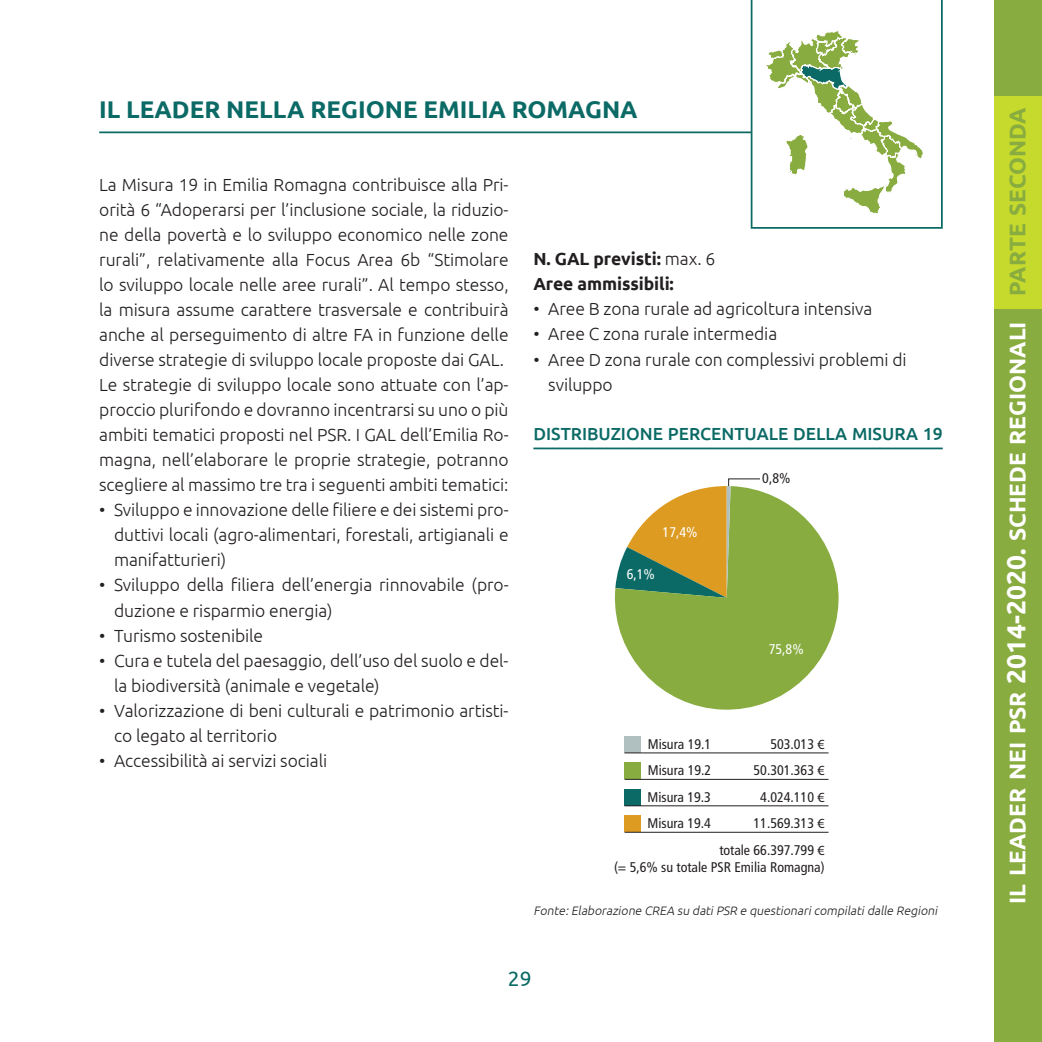
<style>
.page{position:relative;width:1042px;height:1042px;background:#fff}
.page>*{position:absolute;margin:0;border:0;box-sizing:border-box;transform-origin:0 0}
.t1{font:700 24.15px "Ubuntu";color:#0b6a65}
.t2{font:700 22.57px "Ubuntu";color:#fff}
.t3{font:700 22.57px "Ubuntu";color:#88ac3f}
.t4{font:21px "Ubuntu";color:#0b6a65}
.t5{font:300 17.5px/25px "Ubuntu";letter-spacing:-.005em;color:#231f20}
.t6{font:500 17.5px "Ubuntu";color:#0b6a65}
.t7{font:700 17.5px/25px "Ubuntu";letter-spacing:-.005em;color:#231f20}
.t8{font:condensed 14px/26.4px "Frutiger";color:#231f20;text-align:justify}
.t9{font:condensed 14px "Frutiger";color:#fff}
.t10{font:italic 300 12.25px "Ubuntu";color:#231f20}
.s1{font-weight:300}
.s2{font-family:"Myriad Pro";font-stretch:normal}
.s3{font-size:26.25px}
</style>
<div class="page">
<div style="left:994px;top:0;width:48px;height:1042px;background:#88ac3f"></div>
<div style="left:994px;top:97px;width:48px;height:212px;background:#c6d92d"></div>
<hr style="left:99px;top:131px;width:652px;height:2px;background:#0b6a65">
<svg style="left:751px;top:0;width:192px;height:229px"></svg>
<svg style="left:765px;top:30px;width:159px;height:185px"></svg>
<hr style="left:533px;top:447px;width:410px;height:2px;background:#0b6a65">
<div style="left:624px;top:736px;width:17px;height:17px;background:#b0c0c0"></div>
<div style="left:624px;top:762px;width:17px;height:17px;background:#88ac3f"></div>
<div style="left:624px;top:789px;width:17px;height:16px;background:#0b6a65"></div>
<div style="left:624px;top:815px;width:17px;height:17px;background:#dd9b22"></div>
<hr style="left:624px;top:752px;width:204px;height:1px;background:#231f20">
<hr style="left:624px;top:779px;width:204px;height:1px;background:#231f20">
<hr style="left:624px;top:805px;width:204px;height:1px;background:#231f20">
<hr style="left:624px;top:832px;width:204px;height:1px;background:#231f20">
<svg style="left:614px;top:491px;width:224px;height:219px;fill:#88ac3f"></svg>
<svg style="left:615px;top:478px;width:146px;height:120px"></svg>
<h1 class="t1" style="left:99px;top:95px;width:58px">IL LEADER</h1>
<h1 class="t1" style="left:226px;top:95px;width:34px">NELLA</h1>
<h1 class="t1" style="left:310px;top:95px;width:325px">REGIONE EMILIA ROMAGNA</h1>
<p class="t5" style="left:99px;top:172px;width:411px">La Misura 19 in Emilia Romagna contribuisce alla Pri&shy;orità 6 “Adoperarsi per l’inclusione sociale, la riduzio&shy;ne della povertà e lo sviluppo economico nelle zone rurali”, relativamente alla Focus Area 6b “Stimolare lo sviluppo locale nelle aree rurali”. Al tempo stesso, la misura assume carattere trasversale e contribuirà anche al perseguimento di altre FA in funzione delle diverse strategie di sviluppo locale proposte dai GAL.<br>Le strategie di sviluppo locale sono attuate con l’ap&shy;proccio plurifondo e dovranno incentrarsi su uno o più ambiti tematici proposti nel PSR. I GAL dell’Emilia Ro&shy;magna, nell’elaborare le proprie strategie, potranno scegliere al massimo tre tra i seguenti ambiti tematici:</p>
<p class="t5" style="left:114px;top:497px;width:396px;text-align:justify;text-indent:-15px">• Sviluppo e innovazione delle filiere e dei sistemi pro&shy;duttivi locali (agro-alimentari, forestali, artigianali e manifatturieri)</p>
<p class="t5" style="left:114px;top:572px;width:396px;text-indent:-15px">• Sviluppo della filiera dell’energia rinnovabile (pro&shy;duzione e risparmio energia)</p>
<p class="t5" style="left:99px;top:622px;width:165px">• Turismo sostenibile</p>
<p class="t5" style="left:114px;top:647px;width:396px;text-indent:-15px">• Cura e tutela del paesaggio, dell’uso del suolo e del&shy;la biodiversità (animale e vegetale)</p>
<p class="t5" style="left:114px;top:697px;width:396px;text-indent:-15px">• Valorizzazione di beni culturali e patrimonio artisti&shy;co legato al territorio</p>
<p class="t5" style="left:99px;top:747px;width:229px">• Accessibilità ai servizi sociali</p>
<p class="t7" style="left:533px;top:246px;width:183px">N. GAL PREVISTI: <span class="s1">max. 6<br></span>AREE AMMISSIBILI:</p>
<p class="t5" style="left:533px;top:296px;width:340px">• Aree B zona rurale ad agricoltura intensiva</p>
<p class="t5" style="left:533px;top:321px;width:245px">• Aree C zona rurale intermedia</p>
<p class="t5" style="left:548px;top:346px;width:360px;text-indent:-15px">• Aree D zona rurale con complessivi problemi di sviluppo</p>
<p class="t6" style="left:533px;top:423px;width:411px">DISTRI BUZIONE PERCENTUALE DELLA MISURA 19</p>
<p class="t9" style="left:662px;top:524px;width:36px">17,4%</p>
<p class="t9" style="left:627px;top:566px;width:30px">6,1%</p>
<p class="t8" style="left:762px;top:465px;width:30px">0,8%</p>
<p class="t9" style="left:769px;top:641px;width:36px">75,8%</p>
<p class="t8" style="left:647px;top:731px;width:65px">Misura 19.1<br>Misura 19.2<br>Misura 19.3<br>Misura 19.4</p>
<p class="t8" style="left:719px;top:731px;width:107px;text-align:right">503.013 <span class="s2">€<br></span>50.301.363 <span class="s2">€<br></span>4.024.110 <span class="s2">€<br></span>11.569.313 <span class="s2">€ </span>totale 66.397.799 <span class="s2">€</span></p>
<p class="t8" style="left:614px;top:853px;width:212px">(= 5,6% su totale PSR Emilia Romagna)</p>
<p class="t10" style="left:533px;top:903px;width:408px">Fonte:Elaborazione CREA su datiPSR e questionaricompilatidalle Regioni</p>
<p class="t4" style="left:508px;top:966px;width:25px">29</p>
<p class="t3" style="left:1004px;top:296px;width:190px;rotate:-90deg">parte seconda</p>
<p class="t2" style="left:1004px;top:904px;width:584px;rotate:-90deg">il leader nei psr <span class="s3">2014-2020.</span> schede regionali</p>
</div>
